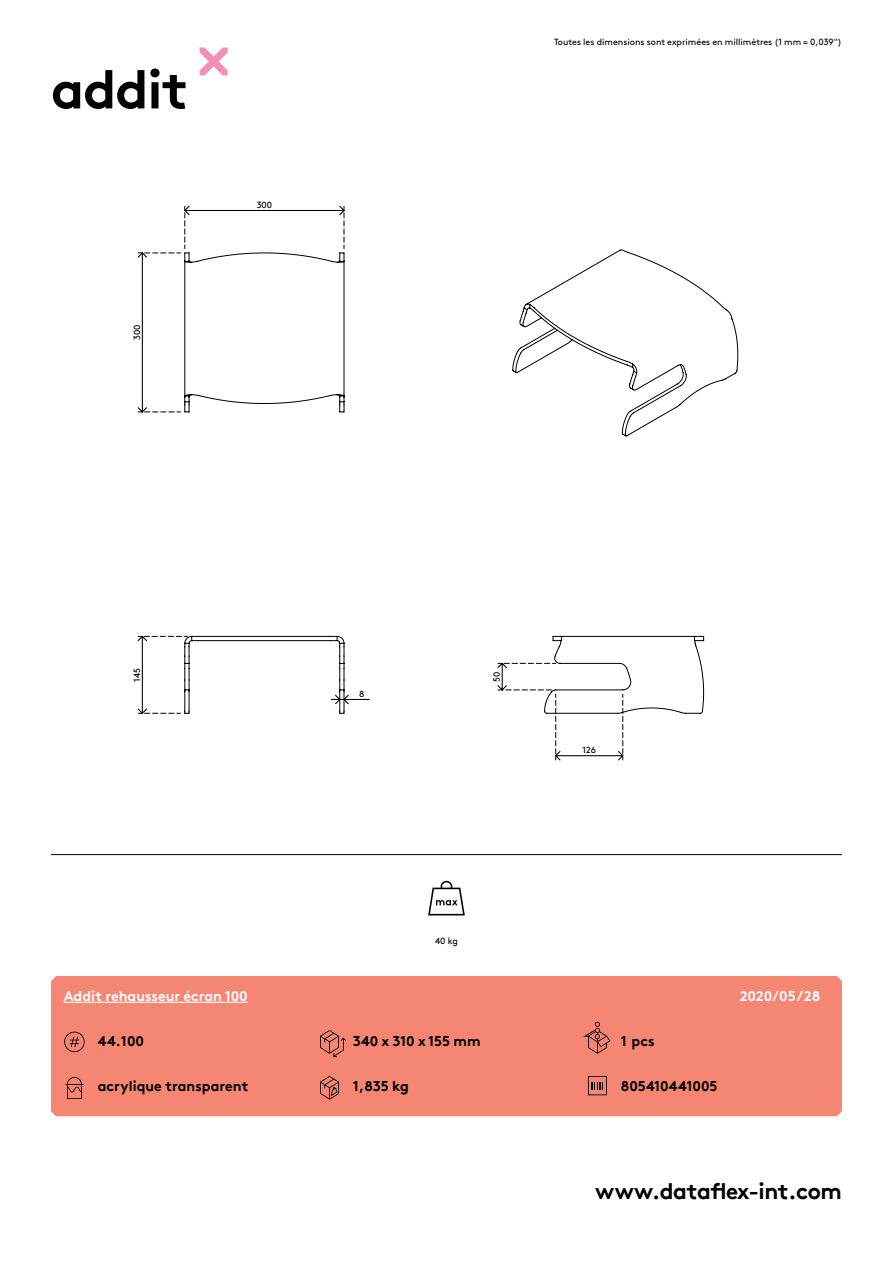
<style>
.page{position:relative;width:893px;height:1263px;background:#fff}
.page>*{position:absolute;margin:0;border:0;box-sizing:border-box;transform-origin:0 0}
.hoofdstuk{font:700 54px "Brown Pro TT";letter-spacing:-.02em;color:#000}
.t1{font:700 22.5px "Brown Pro TT";letter-spacing:-.02em;color:#000}
.specificaties{font:700 14.25px "Brown Pro TT";color:#000}
.t2{font:700 14.25px "Brown Pro TT";color:#fff}
.t3{font:9px "Brown";color:#000}
.t4{font:9px "Brown Pro TT Regular Alt";color:#000}
</style>
<div class="page">
<svg style="left:200px;top:47px;width:28px;height:28px"></svg>
<hr style="left:51px;top:854px;width:791px;height:1px;background:#000">
<svg style="left:428px;top:881px;width:37px;height:34px"></svg>
<div style="left:51px;top:976px;width:791px;height:140px;background:#f58674"></div>
<svg style="left:137px;top:205px;width:233px;height:509px"></svg>
<svg style="left:512px;top:249px;width:226px;height:188px"></svg>
<svg style="left:497px;top:635px;width:207px;height:126px"></svg>
<svg style="left:64px;top:1032px;width:21px;height:20px"></svg>
<svg style="left:65px;top:1077px;width:18px;height:22px"></svg>
<svg style="left:320px;top:1030px;width:26px;height:27px"></svg>
<svg style="left:583px;top:1022px;width:27px;height:32px"></svg>
<svg style="left:320px;top:1076px;width:19px;height:24px"></svg>
<svg style="left:588px;top:1076px;width:19px;height:19px"></svg>
<hr style="left:64px;top:1002px;width:184px;height:1px;background:#fff">
<p class="hoofdstuk" style="left:51px;top:46px;width:139px">addit</p>
<p class="t4" style="left:130px;top:340px;width:17px;rotate:-90deg">300</p>
<p class="t4" style="left:257px;top:198px;width:17px">300</p>
<p class="t3" style="left:554px;top:35px;width:289px">Toutes les dimensions sont exprimées en millimètres (1 mm = 0,039")</p>
<p class="t4" style="left:130px;top:682px;width:15px;rotate:-90deg">145</p>
<p class="t4" style="left:359px;top:687px;width:7px">8</p>
<p class="t4" style="left:490px;top:682px;width:12px;rotate:-90deg">50</p>
<p class="t3" style="left:435px;top:934px;width:24px">40 kg</p>
<p class="t4" style="left:582px;top:743px;width:15px">126</p>
<p class="t2" style="left:64px;top:985px;width:186px">Addit rehausseur écran 100</p>
<p class="t2" style="left:740px;top:985px;width:82px">2020/05/28</p>
<p class="specificaties" style="left:98px;top:1029px;width:48px">44.100</p>
<p class="specificaties" style="left:98px;top:1074px;width:152px">acrylique transparent</p>
<p class="specificaties" style="left:353px;top:1029px;width:129px">340 x 310 x 155 mm</p>
<p class="specificaties" style="left:621px;top:1029px;width:35px">1 pcs</p>
<p class="specificaties" style="left:353px;top:1074px;width:57px">1,835 kg</p>
<p class="specificaties" style="left:621px;top:1074px;width:98px">805410441005</p>
<h2 class="t1" style="left:595px;top:1173px;width:248px">www.dataflex-int.com</h2>
</div>
